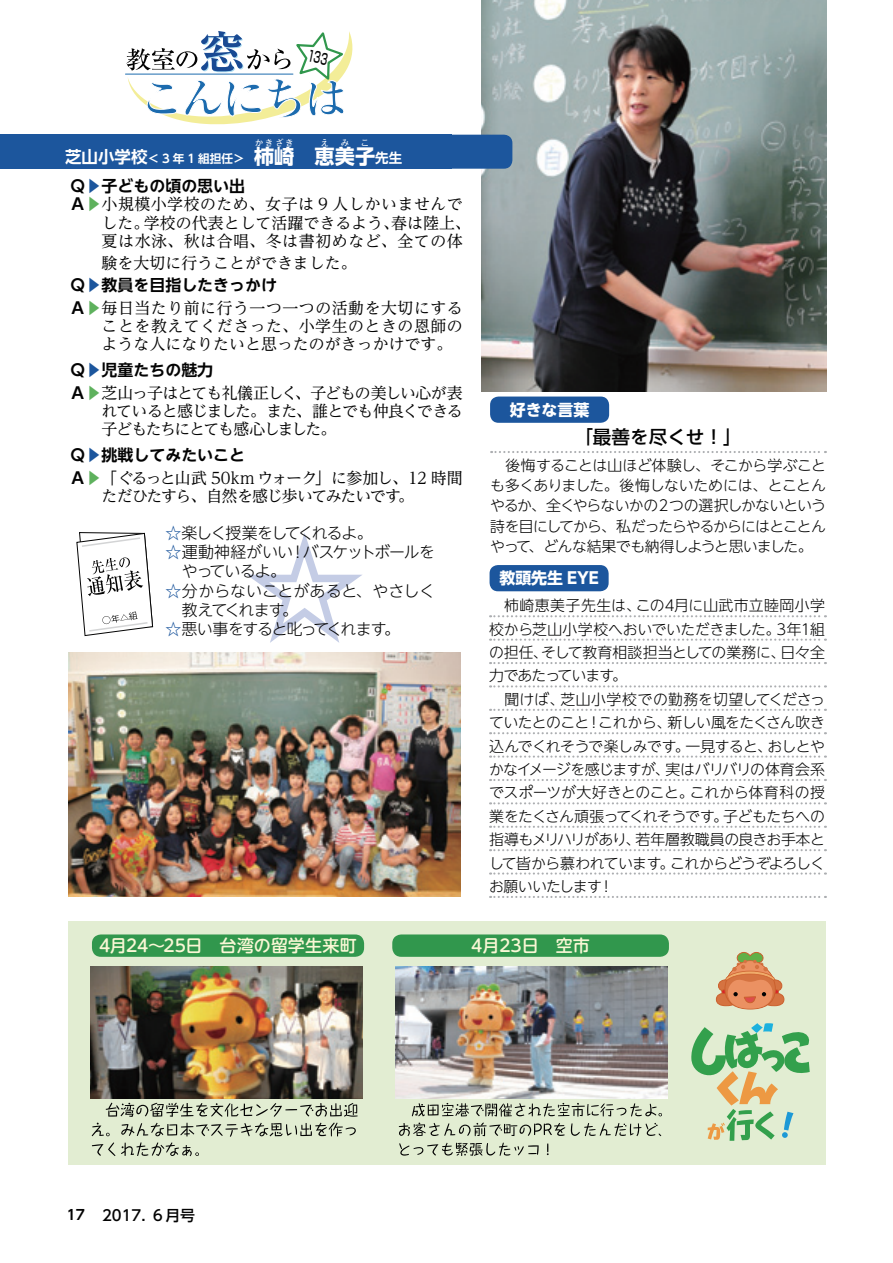
<style>
.page{position:relative;width:893px;height:1263px;background:#fff}
.page>*{position:absolute;margin:0;border:0;box-sizing:border-box;transform-origin:0 0}
.t1{font:20.25px "UD Shin Go NT Pro Bold 90 pv RKSJ H";color:#fff}
.t2{font:18.6px "UD Shin Go NT Pro Medium 90 pv RKSJ H";color:#030303}
.t3{font:16.95px "UD Shin M Go Pro Medium 90 pv RKSJ H";color:#f9f7d5}
.t4{font:15.9px/18px "UD Reimin Pro Regular 90 pv RKSJ H";color:#030303;text-align:justify}
.t5{font:15.9px/18px "UD Reimin Pro Regular 90 pv RKSJ H";letter-spacing:.03em;color:#030303}
.t6{font:15.9px/18px "UD Reimin Pro Regular 90 pv RKSJ H";letter-spacing:-.055em;color:#030303}
.t7{font:15.9px "UD Shin Go NT Pro De Bold 90 pv RKSJ H";color:#030303}
.t8{font:15.9px "UD Shin Go NT Pro Light 90 pv RKSJ H";letter-spacing:-.05em;color:#030303}
.t9{font:15.9px "UD Shin Go NT Pro Light 90 pv RKSJ H";letter-spacing:-.08em;color:#030303}
.t10{font:15.9px "UD Shin Go NT Pro Light 90 pv RKSJ H";letter-spacing:-.005em;color:#030303}
.t11{font:15.9px "UD Shin Go NT Pro Light 90 pv RKSJ H";letter-spacing:-.075em;color:#030303}
.t12{font:15.9px "UD Shin Go NT Pro Bold 90 pv RKSJ H";color:#fff}
.t13{font:14.85px/23.4px "UD Shin Go NT Pro Light 90 pv RKSJ H";letter-spacing:-.035em;color:#030303}
.t14{font:14.85px "UD Shin Go NT Pro Medium 90 pv RKSJ H";color:#030303}
.t15{font:11.7px "UD Shin Go NT Pro De Bold 90 pv RKSJ H";color:#fff}
.t16{font:8.55px "UD Shin Go NT Pro Bold 90 pv RKSJ H";color:#fff}
.s1{font-family:"UD Shin Go NT Pro De Bold 90 pv RKSJ H";font-size:13.5px}
.s2{font-size:16.5px}
.s3{font-family:"UD Shin Go NT Pro Bold 90 pv RKSJ H";font-size:20.25px}
.s4{color:#1c569d}
.s5{font-family:"UD Shin Go NT Pro De Bold 90 pv RKSJ H"}
.s6{color:#5eb15d}
.s7{font-family:"UD Shin Go NT Pro De Bold 90 pv RKSJ H";font-size:13.8px}
</style>
<div class="page">
<div style="left:68px;top:922px;width:758px;height:243px;background:#e2edd2"></div>
<img style="left:482px;top:0;width:344px;height:391px">
<svg style="left:247px;top:533px;width:115px;height:110px"></svg>
<svg style="left:76px;top:532px;width:77px;height:104px"></svg>
<img style="left:68px;top:653px;width:392px;height:243px">
<svg style="left:490px;top:615px;width:336px;height:2px"></svg>
<svg style="left:490px;top:639px;width:336px;height:2px"></svg>
<svg style="left:490px;top:662px;width:336px;height:2px"></svg>
<svg style="left:490px;top:685px;width:336px;height:2px"></svg>
<svg style="left:490px;top:709px;width:336px;height:2px"></svg>
<svg style="left:490px;top:732px;width:336px;height:2px"></svg>
<svg style="left:490px;top:755px;width:336px;height:3px"></svg>
<svg style="left:490px;top:779px;width:336px;height:2px"></svg>
<svg style="left:490px;top:802px;width:336px;height:2px"></svg>
<svg style="left:490px;top:826px;width:336px;height:2px"></svg>
<svg style="left:490px;top:849px;width:336px;height:2px"></svg>
<svg style="left:490px;top:872px;width:336px;height:3px"></svg>
<svg style="left:490px;top:896px;width:336px;height:2px"></svg>
<div style="left:490px;top:565px;width:119px;height:26px;background:#1c569d;border-radius:9px"></div>
<svg style="left:491px;top:451px;width:335px;height:2px"></svg>
<div style="left:0;top:135px;width:451px;height:34px;background:#1c569d"></div>
<div style="left:58px;top:135px;width:454px;height:34px;background:#1c569d;border-radius:9px"></div>
<div style="left:490px;top:396px;width:119px;height:27px;background:#1c569d;border-radius:9px"></div>
<hr style="left:125px;top:74px;width:168px;height:1px;background:#1c6bae">
<div style="left:92px;top:934px;width:272px;height:23px;background:#31974d;border-radius:9px"></div>
<div style="left:392px;top:934px;width:277px;height:23px;background:#31974d;border-radius:9px"></div>
<img style="left:90px;top:966px;width:272px;height:132px">
<img style="left:396px;top:966px;width:272px;height:132px">
<div style="left:765px;top:980px;width:17px;height:11px;background:#d57341;border-radius:50%"></div>
<div style="left:764px;top:979px;width:18px;height:13px;border:1px solid #cb602d;border-radius:50%"></div>
<div style="left:765px;top:993px;width:19px;height:13px;background:#d57341;border-radius:50%"></div>
<div style="left:765px;top:993px;width:19px;height:13px;border:1px solid #cb602d;border-radius:50%"></div>
<div style="left:718px;top:980px;width:17px;height:11px;background:#d57341;border-radius:50%"></div>
<div style="left:718px;top:979px;width:18px;height:13px;border:1px solid #cb602d;border-radius:50%"></div>
<div style="left:716px;top:993px;width:19px;height:13px;background:#d57341;border-radius:50%"></div>
<div style="left:716px;top:993px;width:19px;height:13px;border:1px solid #cb602d;border-radius:50%"></div>
<svg style="left:721px;top:952px;width:58px;height:58px"></svg>
<svg style="left:691px;top:1023px;width:119px;height:118px"></svg>
<svg style="left:399px;top:1142px;width:150px;height:14px"></svg>
<svg style="left:399px;top:1103px;width:263px;height:33px"></svg>
<svg style="left:92px;top:1102px;width:266px;height:54px"></svg>
<svg style="left:126px;top:31px;width:227px;height:94px"></svg>
<p class="t16" style="left:255px;top:139px;width:40px">かきざき</p>
<h1 class="t1" style="left:274px;top:149px;width:129px">崎　恵美子<span class="s1">先生</span></h1>
<p class="t16" style="left:320px;top:139px;width:10px">え</p>
<p class="t16" style="left:341px;top:139px;width:10px">み</p>
<p class="t16" style="left:361px;top:139px;width:10px">こ</p>
<p class="t15" style="left:65px;top:155px;width:211px"><span class="s2">芝山小学校</span>＜ 3 年 1 組担任＞ <span class="s3">柿</span></p>
<p class="t7" style="left:70px;top:180px;width:177px">Ｑ<span class="s4">▶</span>子どもの頃の思い出</p>
<p class="t5" style="left:102px;top:198px;width:371px;text-indent:-32px"><span class="s5">Ａ</span><span class="s6">▶</span> 小規模小学校のため、女子は 9 人しかいませんでした。学校の代表として活躍できるよう、春は陸上、夏は水泳、秋は合唱、冬は書初めなど、全ての体</p>
<p class="t4" style="left:102px;top:256px;width:257px">験を大切に行うことができました。</p>
<p class="t7" style="left:70px;top:279px;width:209px">Ｑ<span class="s4">▶</span>教員を目指したきっかけ</p>
<p class="t4" style="left:102px;top:301px;width:363px;text-indent:-32px"><span class="s5">Ａ</span><span class="s6">▶</span>毎日当たり前に行う一つ一つの活動を大切にすることを教えてくださった、小学生のときの恩師のような人になりたいと思ったのがきっかけです。</p>
<p class="t7" style="left:70px;top:364px;width:145px">Ｑ<span class="s4">▶</span>児童たちの魅力</p>
<p class="t4" style="left:102px;top:386px;width:363px;text-indent:-32px"><span class="s5">Ａ</span><span class="s6">▶</span>芝山っ子はとても礼儀正しく、子どもの美しい心が表れていると感じました。また、誰とでも仲良くできる子どもたちにとても感心しました。</p>
<p class="t7" style="left:70px;top:449px;width:177px">Ｑ<span class="s4">▶</span>挑戦してみたいこと</p>
<p class="t6" style="left:102px;top:471px;width:363px;text-indent:-32px"><span class="s5">Ａ</span><span class="s6">▶</span>「ぐるっと山武 50km ウォーク」に参加し、12 時間ただひたすら、自然を感じ歩いてみたいです。</p>
<p class="t9" style="left:166px;top:527px;width:209px"><span class="s4">☆</span>楽しく授業をしてくれるよ。</p>
<p class="t8" style="left:166px;top:546px;width:271px"><span class="s4">☆</span> 運動神経がいい！バスケットボールを</p>
<p class="t8" style="left:182px;top:565px;width:106px">やっているよ。</p>
<p class="t10" style="left:166px;top:585px;width:271px"><span class="s4">☆</span> 分からないことがあると、やさしく</p>
<p class="t9" style="left:182px;top:604px;width:118px">教えてくれます。</p>
<p class="t11" style="left:166px;top:623px;width:236px"><span class="s4">☆</span>悪い事をすると叱ってくれます。</p>
<p class="t12" style="left:510px;top:404px;width:81px">好きな言葉</p>
<p class="t2" style="left:574px;top:430px;width:169px">「最善を尽くせ！」</p>
<p class="t13" style="left:490px;top:457px;width:337px;line-height:20.2px;text-align:justify">　後悔することは山ほど体験し、そこから学ぶことも多くありました。後悔しないためには、とことんやるか、全くやらないかの２つの選択しかないという詩を目にしてから、私だったらやるからにはとことんやって、どんな結果でも納得しようと思いました。</p>
<p class="t12" style="left:499px;top:572px;width:101px">教頭先生 EYE</p>
<p class="t13" style="left:489px;top:596px;width:337px">　柿崎恵美子先生は、この4月に山武市立睦岡小学校から芝山小学校へおいでいただきました。3年1組の担任、そして教育相談担当としての業務に、日々全力であたっています。<br>　聞けば、芝山小学校での勤務を切望してくださっていたとのこと！これから、新しい風をたくさん吹き込んでくれそうで楽しみです。一見すると、おしとやかなイメージを感じますが、実はバリバリの体育会系でスポーツが大好きとのこと。これから体育科の授業をたくさん頑張ってくれそうです。子どもたちへの指導もメリハリがあり、若年層教職員の良きお手本として皆から慕われています。これからどうぞよろしくお願いいたします！</p>
<p class="t3" style="left:99px;top:939px;width:259px">4月24～25日　台湾の留学生来町</p>
<p class="t3" style="left:471px;top:939px;width:120px">4月23日　空市</p>
<p class="t14" style="left:67px;top:1210px;width:130px"><span class="s7">17</span> 2017. ６月号</p>
</div>
